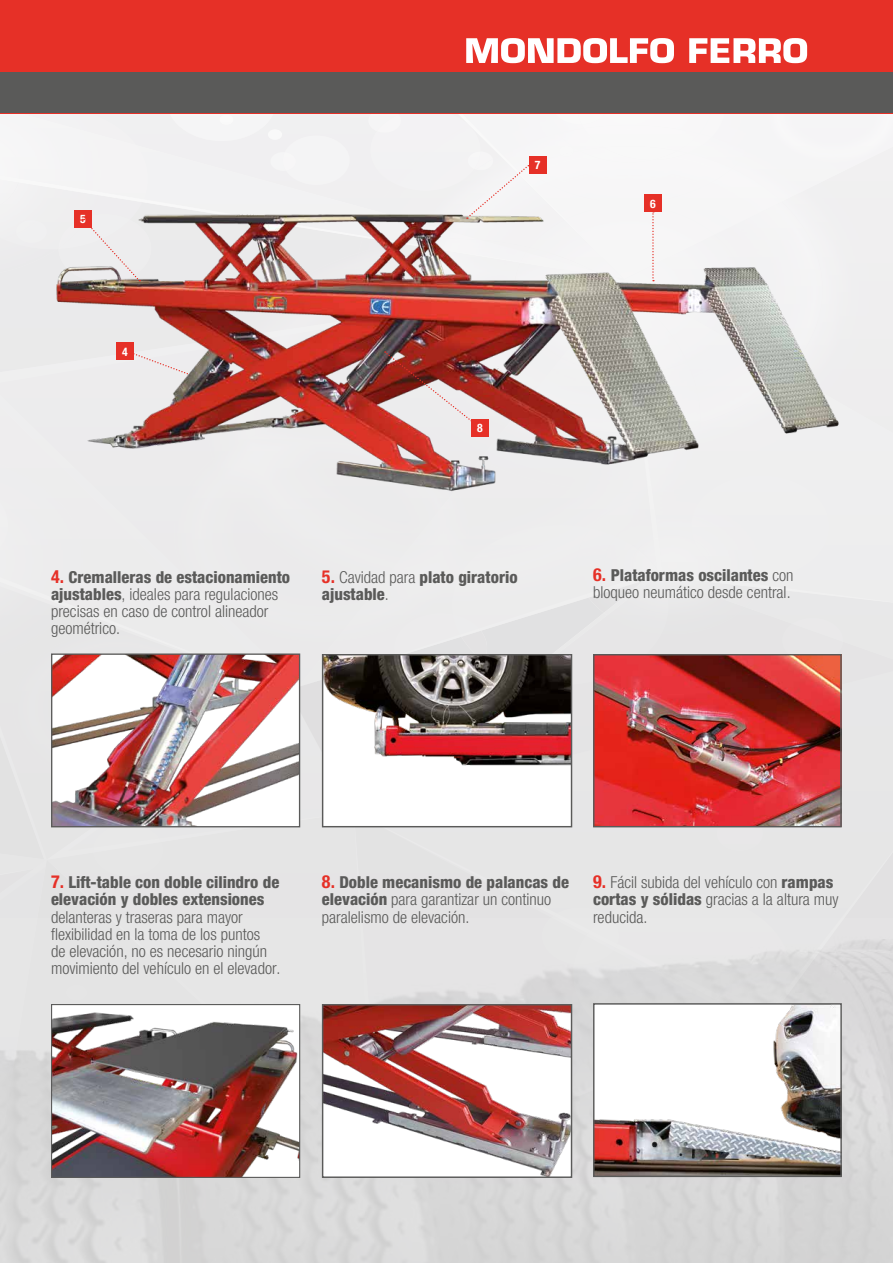
<style>
.page{position:relative;width:893px;height:1263px;background:#fff}
.page>*{position:absolute;margin:0;border:0;box-sizing:border-box;transform-origin:0 0}
.voci_tecniche{font:16.5px/17.2px "Helvetica Neue LT 47 Lt Cn";color:#5a5a59}
.voci_tecniche-2{font:16.5px/17.2px "Helvetica Neue LT 87 Hv Cn";color:#5a5a59}
.t1{font:700 condensed 11.7px "Helvetica Neue LT Std";color:#fff}
.s1{font-family:"Helvetica Neue LT Std";font-weight:700;font-stretch:condensed;font-size:18px;color:#e63027}
.s2{font-family:"Helvetica Neue LT 87 Hv Cn"}
.s3{font-family:"Helvetica Neue LT 47 Lt Cn"}
</style>
<div class="page">
<img style="left:0;top:0;width:893px;height:1263px">
<div style="left:471px;top:419px;width:18px;height:18px;background:#e63027"></div>
<p class="t1" style="left:80px;top:212px;width:7px">5</p>
<p class="t1" style="left:122px;top:344px;width:7px">4</p>
<p class="t1" style="left:535px;top:158px;width:7px">7</p>
<p class="t1" style="left:477px;top:421px;width:7px">8</p>
<p class="t1" style="left:650px;top:196px;width:7px">6</p>
<p class="voci_tecniche" style="left:51px;top:568px;width:241px"><span class="s1">4.</span> <span class="s2">Cremalleras de estacionamiento ajustables</span>, ideales para regulaciones precisas en caso de control alineador geométrico.</p>
<p class="voci_tecniche-2" style="left:322px;top:568px;width:197px"><span class="s1">5.</span> <span class="s3">Cavidad para</span> plato giratorio ajustable<span class="s3">.</span></p>
<p class="voci_tecniche" style="left:593px;top:566px;width:202px"><span class="s1">6.</span> <span class="s2">Plataformas oscilantes</span> con bloqueo neumático desde central.</p>
<p class="voci_tecniche" style="left:51px;top:874px;width:231px"><span class="s1">7.</span> <span class="s2">Lift-table con doble cilindro de elevación y dobles extensiones </span>delanteras y traseras para mayor flexibilidad en la toma de los puntos<br>de elevación, no es necesario ningún movimiento del vehículo en el elevador.</p>
<p class="voci_tecniche" style="left:593px;top:874px;width:247px"><span class="s1">9.</span> Fácil subida del vehículo con <span class="s2">rampas cortas y sólidas</span> gracias a la altura muy reducida.</p>
<p class="voci_tecniche" style="left:322px;top:874px;width:249px"><span class="s1">8.</span> <span class="s2">Doble mecanismo de palancas de elevación</span> para garantizar un continuo paralelismo de elevación.</p>
</div>
